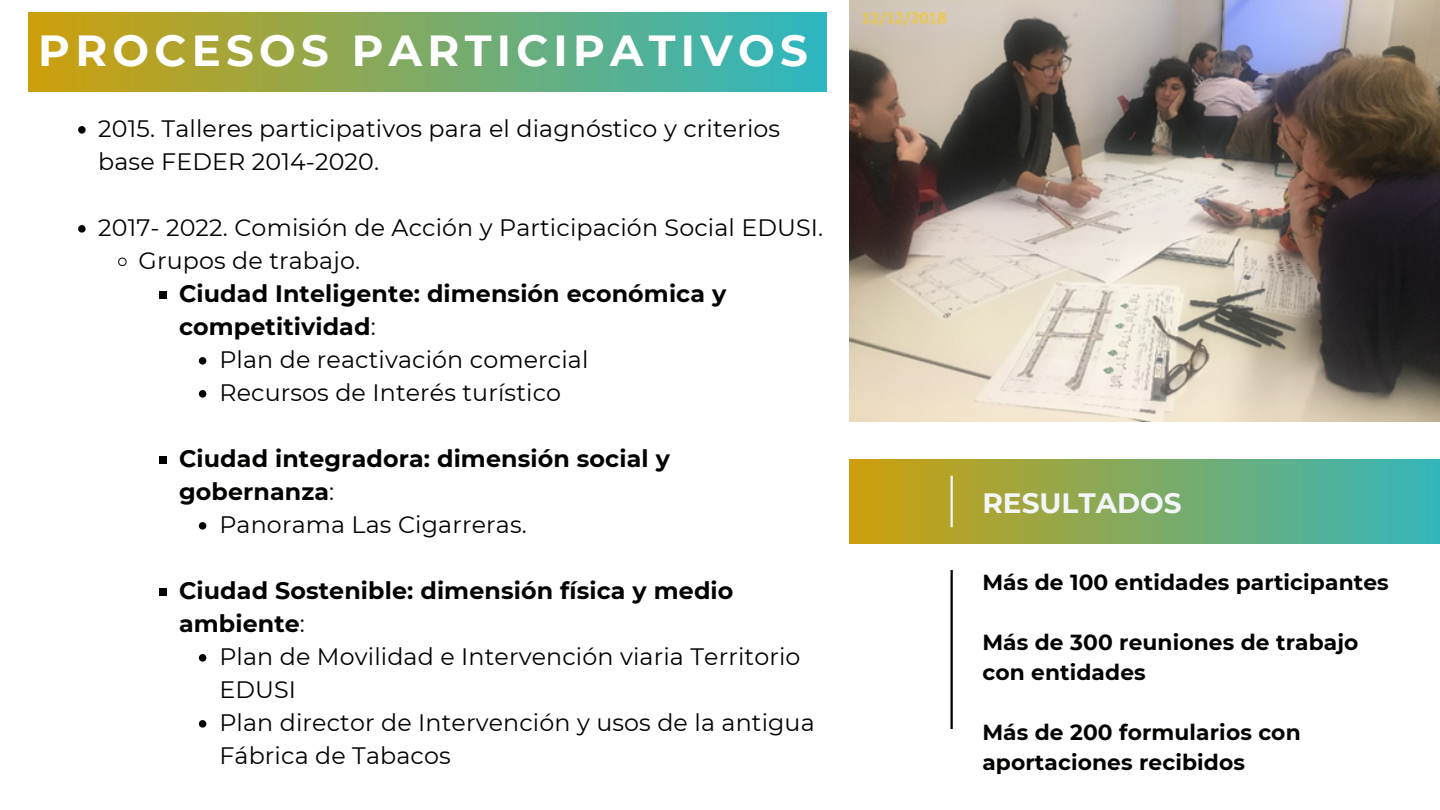
<style>
.page{position:relative;width:1440px;height:810px;background:#fff}
.page>*{position:absolute;margin:0;border:0;box-sizing:border-box;transform-origin:0 0}
.t1{font:700 43.4px "Montserrat";letter-spacing:.12em;color:#fff}
.t2{font:700 28px "Montserrat";color:#f3f5f9}
.t3{font:23.8px/33px "Montserrat";letter-spacing:.005em;color:#020301}
.t4{font:700 23.8px/33px "Montserrat";letter-spacing:.005em;color:#020301}
.t5{font:700 21.8px/30px "Montserrat";letter-spacing:.005em;color:#020301}
.s1{font-weight:400}
</style>
<div class="page">
<div style="left:849px;top:459px;width:591px;height:85px;background:linear-gradient(to right,#ce9f0b,#33b6bb)"></div>
<hr style="left:951px;top:570px;width:2px;height:159px;background:#000">
<hr style="left:951px;top:476px;width:2px;height:51px;background:#f3f5f9">
<div style="left:29px;top:13px;width:798px;height:78px;background:linear-gradient(to right,#ce9f0b,#2cb7c3)"></div>
<img style="left:849px;top:0;width:591px;height:422px">
<svg style="left:78px;top:126px;width:8px;height:8px"></svg>
<svg style="left:78px;top:225px;width:8px;height:8px"></svg>
<svg style="left:118px;top:257px;width:9px;height:9px"></svg>
<div style="left:159px;top:291px;width:8px;height:8px;background:#020301"></div>
<svg style="left:199px;top:357px;width:7px;height:8px"></svg>
<svg style="left:199px;top:390px;width:7px;height:8px"></svg>
<div style="left:159px;top:456px;width:8px;height:8px;background:#020301"></div>
<svg style="left:199px;top:522px;width:7px;height:8px"></svg>
<div style="left:159px;top:588px;width:8px;height:8px;background:#020301"></div>
<svg style="left:199px;top:654px;width:7px;height:8px"></svg>
<svg style="left:199px;top:720px;width:7px;height:8px"></svg>
<p class="t1" style="left:38px;top:24px;width:771px">PROCESOS PARTICIPATIVOS</p>
<p class="t3" style="left:98px;top:112px;width:683px">2015. Talleres participativos para el diagnóstico y criterios base FEDER 2014-2020.</p>
<p class="t3" style="left:98px;top:211px;width:727px">2017- 2022. Comisión de Acción y Participación Social EDUSI.</p>
<p class="t3" style="left:139px;top:244px;width:223px">Grupos de trabajo.</p>
<p class="t4" style="left:179px;top:277px;width:549px">Ciudad Inteligente: dimensión económica y competitividad<span class="s1">:</span></p>
<p class="t3" style="left:219px;top:343px;width:371px">Plan de reactivación comercial</p>
<p class="t3" style="left:219px;top:376px;width:343px">Recursos de Interés turístico</p>
<p class="t4" style="left:179px;top:442px;width:492px">Ciudad integradora: dimensión social y gobernanza<span class="s1">:</span></p>
<p class="t3" style="left:219px;top:508px;width:309px">Panorama Las Cigarreras.</p>
<p class="t4" style="left:179px;top:574px;width:556px">Ciudad Sostenible: dimensión física y medio ambiente<span class="s1">:</span></p>
<p class="t3" style="left:219px;top:640px;width:583px">Plan de Movilidad e Intervención viaria Territorio<br>EDUSI</p>
<p class="t3" style="left:219px;top:706px;width:597px">Plan director de Intervención y usos de la antigua<br>Fábrica de Tabacos</p>
<h1 class="t2" style="left:982px;top:486px;width:201px">RESULTADOS</h1>
<p class="t5" style="left:982px;top:567px;width:408px">Más de 100 entidades participantes</p>
<p class="t5" style="left:982px;top:627px;width:378px">Más de 300 reuniones de trabajo con entidades</p>
<p class="t5" style="left:982px;top:717px;width:320px">Más de 200 formularios con aportaciones recibidos</p>
</div>
